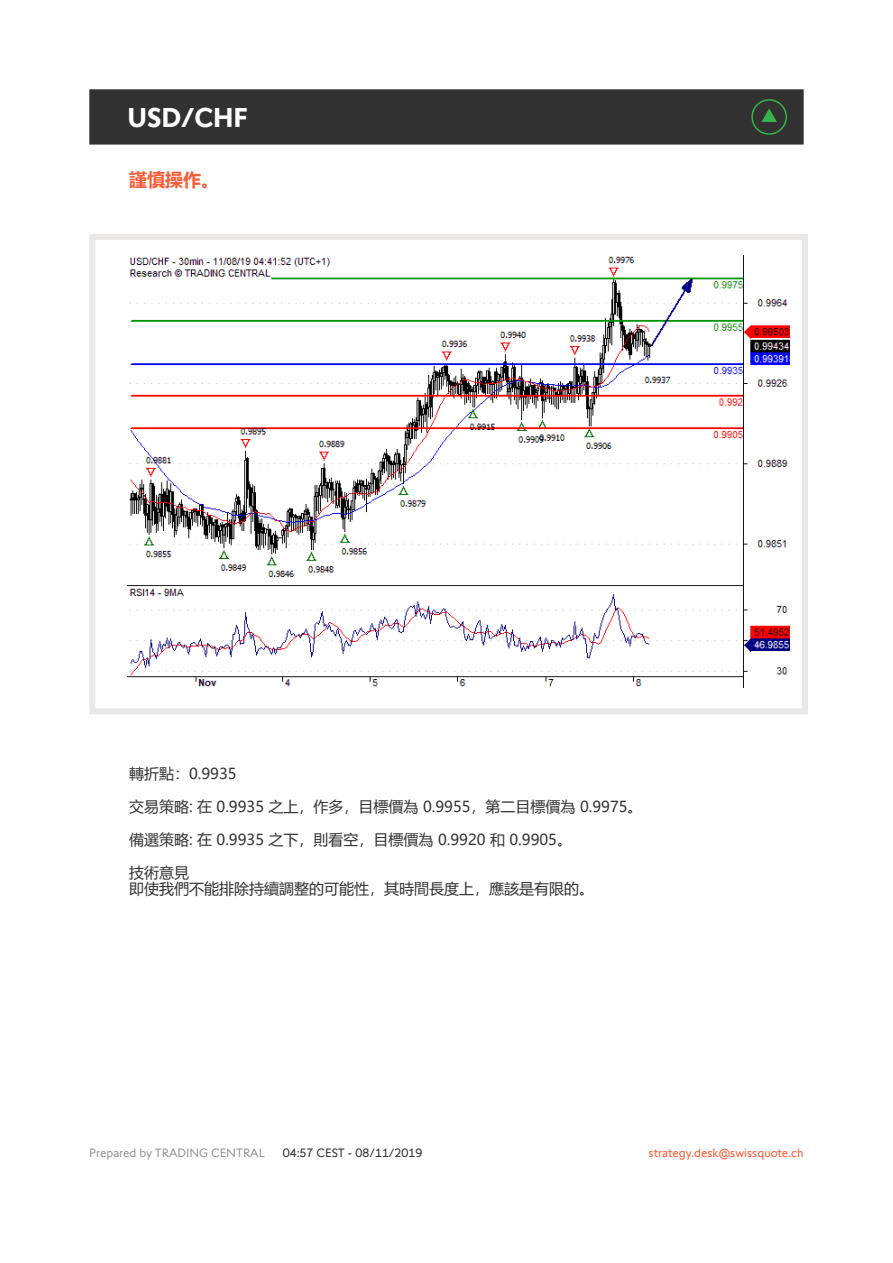
<style>
.page{position:relative;width:893px;height:1263px;background:#fff}
.page>*{position:absolute;margin:0;border:0;box-sizing:border-box;transform-origin:0 0}
.t1{font:700 27px "Swissquote CT";color:#fff}
.t2{font:700 18px "Microsoft Ya Hei UI";color:#fa5b35}
.t3{font:15px/16.5px "Microsoft Ya Hei UI";color:#323232}
.t4{font:12px "Swissquote CT";color:#fa5b35}
.t5{font:12px "Swissquote CT";color:#939598}
.t6{font:12px "Swissquote CT";color:#323232}
</style>
<div class="page">
<div style="left:89px;top:234px;width:719px;height:480px;border:6px solid #e9e8e7"></div>
<div style="left:89px;top:89px;width:715px;height:56px;background:#323232;border:2px solid #323232"></div>
<img style="left:128px;top:255px;width:661px;height:432px">
<svg style="left:751px;top:99px;width:36px;height:36px"></svg>
<h1 class="t1" style="left:128px;top:101px;width:122px">USD/CHF</h1>
<p class="t2" style="left:129px;top:167px;width:91px">謹慎操作。</p>
<p class="t3" style="left:129px;top:765px;width:109px">轉折點：0.9935</p>
<p class="t3" style="left:129px;top:798px;width:515px">交易策略: 在 0.9935 之上，作多，目標價為 0.9955，第二目標價為 0.9975。</p>
<p class="t3" style="left:129px;top:831px;width:444px">備選策略: 在 0.9935 之下，則看空，目標價為 0.9920 和 0.9905。</p>
<p class="t3" style="left:129px;top:864px;width:466px">技術意見<br>即使我們不能排除持續調整的可能性，其時間長度上，應該是有限的。</p>
<p class="t5" style="left:89px;top:1145px;width:177px">Prepared by TRADING CENTRAL</p>
<p class="t6" style="left:283px;top:1145px;width:141px">04:57 CEST - 08/11/2019</p>
<p class="t4" style="left:649px;top:1145px;width:157px">strategy.desk@swissquote.ch</p>
</div>
